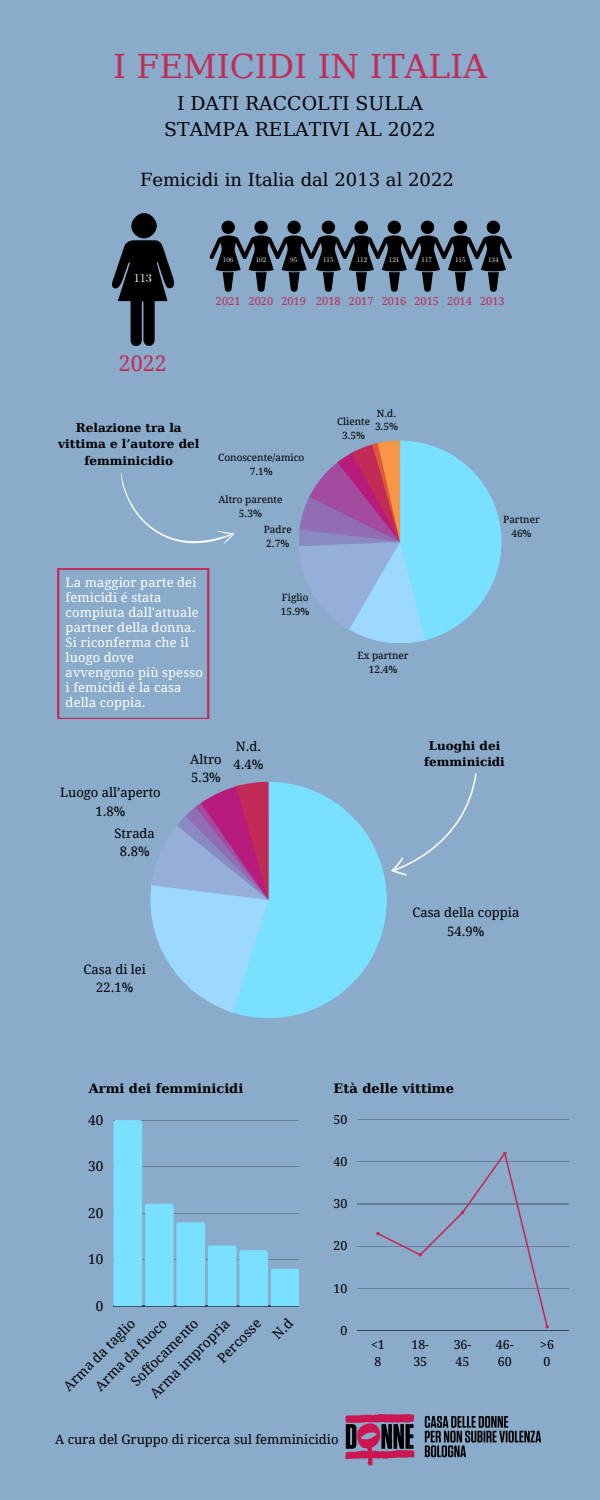
<style>
.page{position:relative;width:600px;height:1500px;background:#8aabca}
.page>*{position:absolute;margin:0;border:0;box-sizing:border-box;transform-origin:0 0}
.t1{font:32.8px "DejaVu Serif";color:#c12b56}
.t2{font:21.5px "Droid Serif";color:#c12b56}
.t3{font:18.8px "DejaVu Serif";color:#000}
.t4{font:18px "DejaVu Serif";color:#000}
.t5{font:13.5px "Droid Serif";color:#000}
.t6{font:13px/15px "Droid Serif";letter-spacing:.01em;color:#fff}
.t7{font:13px "Droid Serif";color:#000}
.t8{font:700 13px "DejaVu Serif";color:#000}
.t9{font:12.4px/17.3px "Droid Serif";color:#000}
.t10{font:700 12px/16.5px "DejaVu Serif";color:#000;text-align:center}
.t11{font:12px "CMU Serif";color:#f9fcff}
.t12{font:11px "Droid Serif";color:#c12b56}
.t13{font:10px "Droid Serif";color:#000}
.t14{font:7px "CMU Serif";color:#f9fcff}
</style>
<div class="page">
<svg style="left:209px;top:221px;width:303px;height:71px"></svg>
<img style="left:112px;top:213px;width:62px;height:132px">
<svg style="left:299px;top:441px;width:202px;height:202px"></svg>
<svg style="left:235px;top:782px;width:152px;height:236px;fill:#79e0ff"></svg>
<svg style="left:150px;top:782px;width:119px;height:231px"></svg>
<svg style="left:384px;top:773px;width:93px;height:109px"></svg>
<svg style="left:57px;top:473px;width:178px;height:246px"></svg>
<hr style="left:357px;top:1119px;width:211px;height:1px;background:#000">
<hr style="left:357px;top:1162px;width:211px;height:1px;background:#000">
<hr style="left:357px;top:1204px;width:211px;height:1px;background:#000">
<hr style="left:357px;top:1246px;width:211px;height:1px;background:#000">
<hr style="left:357px;top:1288px;width:211px;height:1px;background:#000">
<hr style="left:357px;top:1331px;width:211px;height:1px;background:#000">
<svg style="left:376px;top:1152px;width:173px;height:176px"></svg>
<hr style="left:114px;top:1306px;width:185px;height:1px;background:#000">
<svg style="left:114px;top:1120px;width:185px;height:186px"></svg>
<img style="left:345px;top:1414px;width:195px;height:52px">
<p class="t1" style="left:113px;top:48px;width:375px">I FEMICIDI IN ITALIA</p>
<p class="t3" style="left:177px;top:92px;width:247px">I DATI RACCOLTI SULLA</p>
<p class="t3" style="left:164px;top:118px;width:273px">STAMPA RELATIVI AL 2022</p>
<p class="t4" style="left:140px;top:169px;width:315px">Femicidi in Italia dal 2013 al 2022</p>
<p class="t11" style="left:134px;top:271px;width:19px">113</p>
<p class="t14" style="left:223px;top:255px;width:12px">106</p>
<p class="t14" style="left:256px;top:255px;width:12px">102</p>
<p class="t14" style="left:290px;top:255px;width:9px">95</p>
<p class="t14" style="left:323px;top:255px;width:12px">115</p>
<p class="t14" style="left:357px;top:255px;width:12px">112</p>
<p class="t14" style="left:389px;top:255px;width:12px">121</p>
<p class="t14" style="left:422px;top:255px;width:12px">117</p>
<p class="t14" style="left:455px;top:255px;width:12px">115</p>
<p class="t14" style="left:488px;top:255px;width:12px">134</p>
<p class="t12" style="left:216px;top:295px;width:26px">2021</p>
<p class="t12" style="left:249px;top:295px;width:26px">2020</p>
<p class="t12" style="left:281px;top:295px;width:26px">2019</p>
<p class="t12" style="left:316px;top:295px;width:26px">2018</p>
<p class="t12" style="left:349px;top:295px;width:26px">2017</p>
<p class="t12" style="left:382px;top:295px;width:26px">2016</p>
<p class="t12" style="left:415px;top:295px;width:26px">2015</p>
<p class="t12" style="left:447px;top:295px;width:26px">2014</p>
<p class="t12" style="left:480px;top:295px;width:26px">2013</p>
<p class="t2" style="left:119px;top:351px;width:50px">2022</p>
<p class="t10" style="left:58px;top:419px;width:142px">Relazione tra la vittima e l’autore del femminicidio</p>
<p class="t6" style="left:66px;top:575px;width:139px">La maggior parte dei femicidi é stata compiuta dall'attuale partner della donna.<br>Si riconferma che il luogo dove avvengono più spesso i femicidi é la casa della coppia.</p>
<p class="t13" style="left:218px;top:452px;width:88px">Conoscente/amico</p>
<p class="t13" style="left:250px;top:466px;width:24px">7.1%</p>
<p class="t13" style="left:219px;top:494px;width:65px">Altro parente</p>
<p class="t13" style="left:239px;top:508px;width:24px">5.3%</p>
<p class="t13" style="left:264px;top:524px;width:29px">Padre</p>
<p class="t13" style="left:266px;top:538px;width:24px">2.7%</p>
<p class="t13" style="left:282px;top:592px;width:28px">Figlio</p>
<p class="t13" style="left:281px;top:606px;width:30px">15.9%</p>
<p class="t13" style="left:377px;top:407px;width:21px">N.d.</p>
<p class="t13" style="left:375px;top:421px;width:24px">3.5%</p>
<p class="t13" style="left:337px;top:416px;width:35px">Cliente</p>
<p class="t13" style="left:342px;top:430px;width:24px">3.5%</p>
<p class="t13" style="left:358px;top:650px;width:53px">Ex partner</p>
<p class="t13" style="left:369px;top:664px;width:30px">12.4%</p>
<p class="t13" style="left:503px;top:514px;width:38px">Partner</p>
<p class="t13" style="left:511px;top:528px;width:22px">46%</p>
<p class="t7" style="left:60px;top:785px;width:102px">Luogo all’aperto</p>
<p class="t7" style="left:95px;top:804px;width:31px">1.8%</p>
<p class="t7" style="left:115px;top:826px;width:42px">Strada</p>
<p class="t7" style="left:120px;top:844px;width:31px">8.8%</p>
<p class="t7" style="left:190px;top:752px;width:33px">Altro</p>
<p class="t7" style="left:191px;top:770px;width:31px">5.3%</p>
<p class="t7" style="left:236px;top:739px;width:27px">N.d.</p>
<p class="t7" style="left:233px;top:757px;width:31px">4.4%</p>
<p class="t7" style="left:84px;top:962px;width:64px">Casa di lei</p>
<p class="t7" style="left:96px;top:980px;width:39px">22.1%</p>
<p class="t10" style="left:424px;top:737px;width:82px">Luoghi dei femminicidi</p>
<p class="t7" style="left:412px;top:905px;width:108px">Casa della coppia</p>
<p class="t7" style="left:447px;top:923px;width:39px">54.9%</p>
<p class="t8" style="left:89px;top:1080px;width:156px">Armi dei femminicidi</p>
<p class="t8" style="left:334px;top:1080px;width:122px">Età delle vittime</p>
<p class="t5" style="left:88px;top:1112px;width:17px">40</p>
<p class="t5" style="left:88px;top:1159px;width:17px">30</p>
<p class="t5" style="left:88px;top:1205px;width:17px">20</p>
<p class="t5" style="left:88px;top:1252px;width:17px">10</p>
<p class="t5" style="left:96px;top:1298px;width:9px">0</p>
<p class="t5" style="left:214px;top:1355px;width:57px;rotate:-45deg">Percos e</p>
<p class="t5" style="left:147px;top:1391px;width:108px;rotate:-45deg">Arma impropria</p>
<p class="t5" style="left:128px;top:1378px;width:90px;rotate:-45deg">Sof ocamento</p>
<p class="t5" style="left:92px;top:1383px;width:97px;rotate:-45deg">Arma da fuoco</p>
<p class="t5" style="left:60px;top:1383px;width:97px;rotate:-45deg">Arma da taglio</p>
<p class="t9" style="left:334px;top:1111px;width:15px">50</p>
<p class="t9" style="left:334px;top:1153px;width:15px">40</p>
<p class="t9" style="left:334px;top:1195px;width:15px">30</p>
<p class="t9" style="left:334px;top:1237px;width:15px">20</p>
<p class="t9" style="left:334px;top:1280px;width:15px">10</p>
<p class="t9" style="left:341px;top:1322px;width:8px">0</p>
<p class="t7" style="left:55px;top:1432px;width:285px">A cura del Gruppo di ricerca sul femminicidio</p>
<p class="t9" style="left:371px;top:1336px;width:15px">&lt;1<br>8</p>
<p class="t9" style="left:411px;top:1336px;width:19px">18-<br>35</p>
<p class="t9" style="left:454px;top:1336px;width:19px">36-<br>45</p>
<p class="t9" style="left:496px;top:1336px;width:19px">46-<br>60</p>
<p class="t9" style="left:540px;top:1336px;width:15px">&gt;6<br>0</p>
</div>
